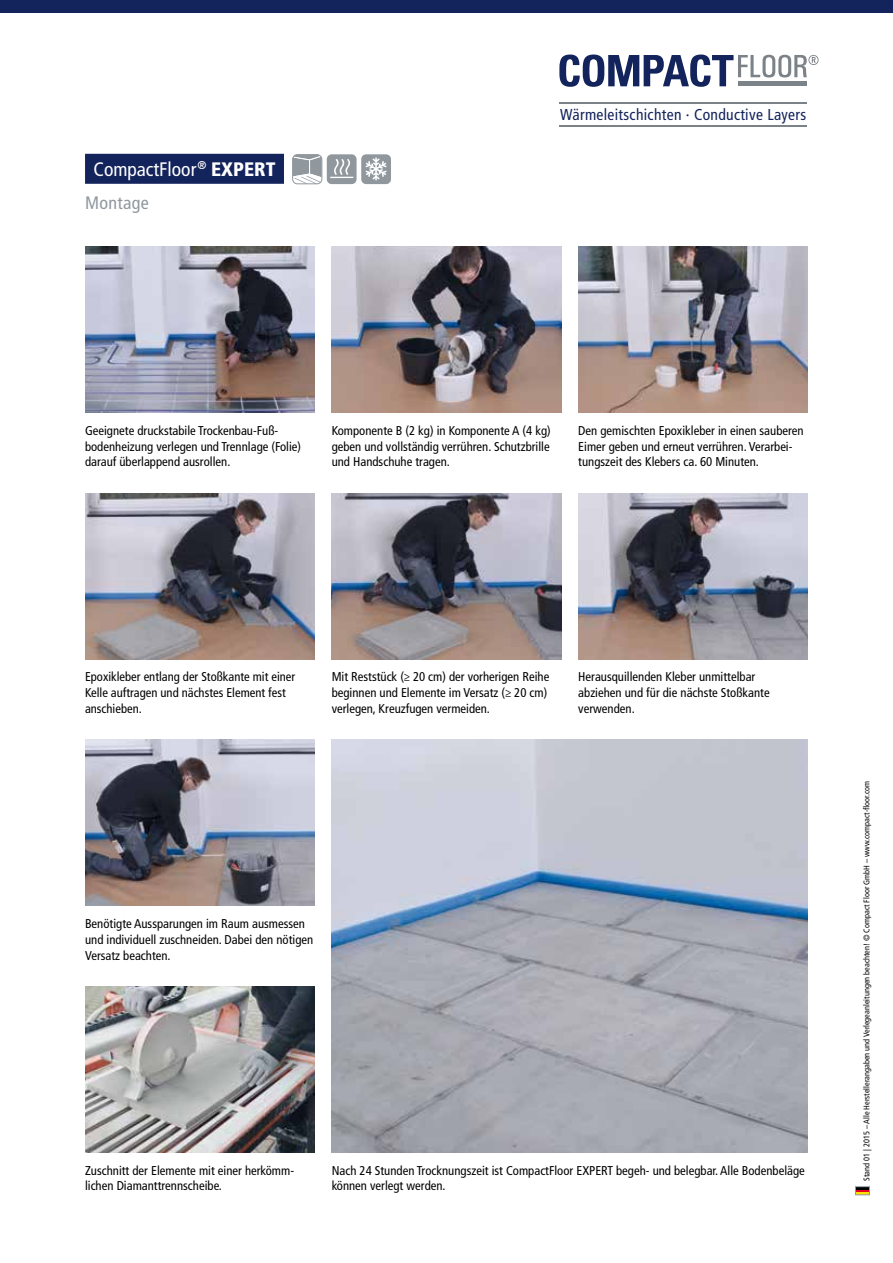
<style>
.page{position:relative;width:893px;height:1263px;background:#fff}
.page>*{position:absolute;margin:0;border:0;box-sizing:border-box;transform-origin:0 0}
.t1{font:condensed 19.5px "Frutiger LT Std";color:#fff}
.t2{font:condensed 18px "Frutiger LT Std";letter-spacing:.02em;color:#90989e}
.t3{font:condensed 15.75px "Frutiger LT Std";letter-spacing:.02em;color:#13235b}
.t4{font:condensed 12.75px/15.8px "Frutiger LT Std";color:#000}
.t5{font:condensed 8.25px "Frutiger LT Std";color:#000}
.s1{font-weight:900}
</style>
<div class="page">
<img style="left:85px;top:740px;width:230px;height:166px">
<img style="left:332px;top:247px;width:229px;height:165px">
<img style="left:85px;top:247px;width:230px;height:165px">
<img style="left:578px;top:247px;width:230px;height:165px">
<img style="left:332px;top:740px;width:476px;height:412px">
<img style="left:85px;top:986px;width:230px;height:166px">
<img style="left:578px;top:493px;width:230px;height:166px">
<img style="left:332px;top:493px;width:229px;height:166px">
<img style="left:85px;top:493px;width:230px;height:166px">
<div style="left:0;top:0;width:893px;height:13px;background:#13235b"></div>
<svg style="left:559px;top:55px;width:260px;height:32px"></svg>
<div style="left:738px;top:81px;width:69px;height:5px;background:#7c8388"></div>
<hr style="left:559px;top:102px;width:248px;height:2px;background:#7c8388">
<hr style="left:559px;top:125px;width:248px;height:1px;background:#7c8388">
<svg style="left:292px;top:154px;width:30px;height:30px"></svg>
<div style="left:292px;top:154px;width:30px;height:30px;border:1px solid #90989e;border-radius:5px"></div>
<div style="left:327px;top:154px;width:30px;height:30px;background:#90989e;border-radius:5px"></div>
<svg style="left:330px;top:159px;width:23px;height:19px"></svg>
<div style="left:361px;top:154px;width:30px;height:30px;background:#90989e;border-radius:5px"></div>
<svg style="left:366px;top:158px;width:21px;height:22px"></svg>
<div style="left:85px;top:154px;width:199px;height:30px;background:#13235b"></div>
<hr style="left:855px;top:1192px;width:14px;height:3px;background:#fd0">
<hr style="left:855px;top:1189px;width:14px;height:3px;background:#e2001a">
<div style="left:855px;top:1186px;width:15px;height:9px;border:1px solid #90989e"></div>
<h1 class="t1" style="left:94px;top:158px;width:183px">CompactFloor<sup>®</sup> <span class="s1">EXPERT</span></h1>
<h2 class="t2" style="left:85px;top:192px;width:65px">Montage</h2>
<p class="t3" style="left:560px;top:106px;width:247px">Wärmeleitschichten · Conductive Layers</p>
<p class="t4" style="left:85px;top:423px;width:217px">Geeignete druckstabile Trockenbau-Fuß&shy;bodenheizung verlegen und Trennlage (Folie) darauf überlappend ausrollen.</p>
<p class="t4" style="left:332px;top:423px;width:221px;text-align:justify">Komponente B (2 kg) in Komponente A (4 kg) geben und vollständig verrühren. Schutzbrille und Handschuhe tragen.</p>
<p class="t4" style="left:578px;top:423px;width:227px">Den gemischten Epoxikleber in einen sauberen<br>Eimer geben und erneut verrühren. Verarbei&shy;tungszeit des Klebers ca. 60 Minuten.</p>
<p class="t4" style="left:85px;top:669px;width:212px">Epoxikleber entlang der Stoßkante mit einer<br>Kelle auftragen und nächstes Element fest anschieben.</p>
<p class="t4" style="left:332px;top:669px;width:219px">Mit Reststück (≥ 20 cm) der vorherigen Reihe beginnen und Elemente im Versatz (≥ 20 cm) verlegen, Kreuzfugen vermeiden.</p>
<p class="t4" style="left:578px;top:669px;width:193px">Herausquillenden Kleber unmittelbar abziehen und für die nächste Stoßkante verwenden.</p>
<p class="t4" style="left:85px;top:916px;width:230px">Benötigte Aussparungen im Raum ausmessen und individuell zuschneiden. Dabei den nötigen<br>Versatz beachten.</p>
<p class="t4" style="left:85px;top:1162px;width:211px">Zuschnitt der Elemente mit einer herkömm&shy;lichen Diamanttrennscheibe.</p>
<p class="t4" style="left:332px;top:1162px;width:475px">Nach 24 Stunden Trocknungszeit ist CompactFloor EXPERT begeh- und belegbar. Alle Bodenbeläge können verlegt werden.</p>
<p class="t5" style="left:862px;top:1181px;width:401px;rotate:-90deg">Stand 01 | 2015 – Alle Herstellerangaben und Verlegeanleitungen beachten! © Compact Floor GmbH – www.compact-floor.com</p>
</div>
